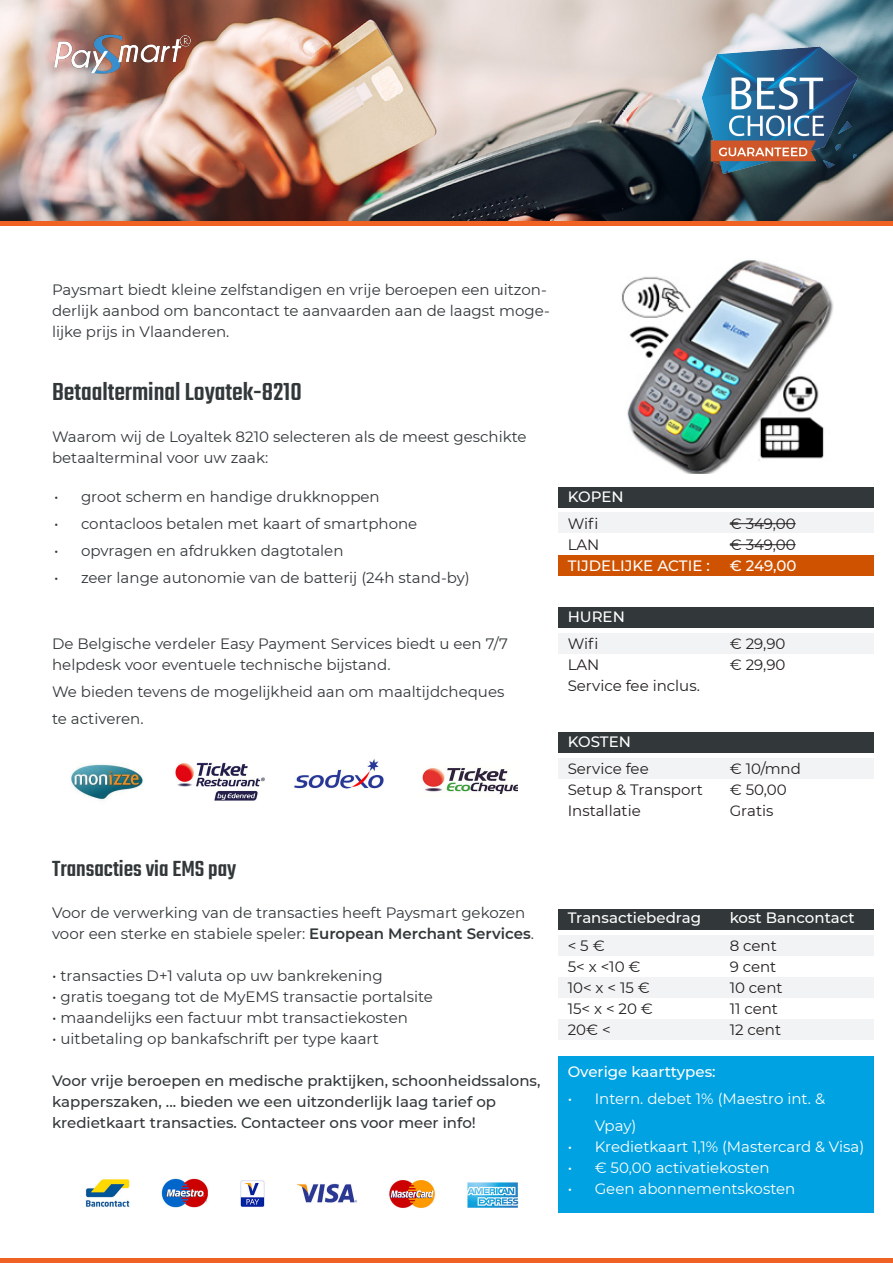
<style>
.page{position:relative;width:893px;height:1263px;background:#fff}
.page>*{position:absolute;margin:0;border:0;box-sizing:border-box;transform-origin:0 0}
.t1{font:500 27px "Teko";color:#323739}
.t2{font:500 24px "Teko";color:#323739}
.t3{font:15px/21px "Montserrat";color:#323739}
.t4{font:15px "Montserrat";color:#231f20}
.t5{font:500 15px/21px "Montserrat";color:#323739}
.t6{font:15px/27px "Montserrat";color:#fff}
.t7{font:500 15px "Montserrat";color:#fff}
.s1{font-weight:600}
</style>
<div class="page">
<div style="left:558px;top:1019px;width:335px;height:21px;background:#f2f3f4"></div>
<div style="left:558px;top:977px;width:335px;height:20px;background:#f2f3f4"></div>
<div style="left:558px;top:935px;width:335px;height:21px;background:#f2f3f4"></div>
<div style="left:558px;top:733px;width:335px;height:20px;background:#323739"></div>
<div style="left:558px;top:758px;width:335px;height:20px;background:#f2f3f4"></div>
<div style="left:558px;top:1057px;width:335px;height:156px;background:#00a2e1"></div>
<div style="left:558px;top:909px;width:335px;height:20px;background:#323739"></div>
<img style="left:0;top:0;width:893px;height:221px">
<img style="left:52px;top:33px;width:140px;height:42px">
<img style="left:622px;top:260px;width:211px;height:214px">
<img style="left:71px;top:759px;width:446px;height:42px">
<div style="left:558px;top:608px;width:335px;height:20px;background:#323739"></div>
<div style="left:558px;top:633px;width:335px;height:20px;background:#f2f3f4"></div>
<div style="left:558px;top:556px;width:335px;height:20px;background:#cf5200"></div>
<div style="left:558px;top:487px;width:335px;height:20px;background:#323739"></div>
<div style="left:558px;top:513px;width:335px;height:20px;background:#f2f3f4"></div>
<hr style="left:730px;top:523px;width:66px;height:1px;background:#231f20">
<hr style="left:730px;top:544px;width:66px;height:1px;background:#231f20">
<div style="left:875px;top:343px;width:18px;height:920px;background:#fff"></div>
<div style="left:0;top:1258px;width:893px;height:5px;background:#f06223"></div>
<img style="left:693px;top:36px;width:180px;height:160px">
<div style="left:0;top:221px;width:893px;height:5px;background:#f06223"></div>
<img style="left:85px;top:1178px;width:434px;height:30px">
<p class="t3" style="left:52px;top:279px;width:499px">Paysmart biedt kleine zelfstandigen en vrije beroepen een uitzon&shy;derlijk aanbod om bancontact te aanvaarden aan de laagst moge&shy;lijke prijs in Vlaanderen.</p>
<p class="t1" style="left:52px;top:376px;width:251px">Betaalterminal Loyatek-8210</p>
<p class="t3" style="left:52px;top:426px;width:476px">Waarom wij de Loyaltek 8210 selecteren als de meest geschikte</p>
<p class="t3" style="left:52px;top:447px;width:218px">betaalterminal voor uw zaak:</p>
<p class="t3" style="left:54px;top:485px;width:327px">• groot scherm en handige drukknoppen</p>
<p class="t3" style="left:54px;top:512px;width:365px">• contacloos betalen met kaart of smartphone</p>
<p class="t3" style="left:54px;top:539px;width:291px">• opvragen en afdrukken dagtotalen</p>
<p class="t3" style="left:54px;top:566px;width:417px">• zeer lange autonomie van de batterij (24h stand-by)</p>
<p class="t3" style="left:52px;top:632px;width:457px">De Belgische verdeler Easy Payment Services biedt u een 7/7</p>
<p class="t3" style="left:52px;top:653px;width:340px">helpdesk voor eventuele technische bijstand.</p>
<p class="t3" style="left:52px;top:680px;width:454px">We bieden tevens de mogelijkheid aan om maaltijdcheques</p>
<p class="t3" style="left:52px;top:707px;width:93px">te activeren.</p>
<p class="t2" style="left:52px;top:854px;width:186px">Transacties via EMS pay</p>
<p class="t3" style="left:52px;top:901px;width:475px">Voor de verwerking van de transacties heeft Paysmart gekozen</p>
<p class="t3" style="left:52px;top:922px;width:483px">voor een sterke en stabiele speler: <span class="s1">European Merchant Services</span>.</p>
<p class="t3" style="left:52px;top:964px;width:332px">• transacties D+1 valuta op uw bankrekening</p>
<p class="t3" style="left:52px;top:985px;width:382px">• gratis toegang tot de MyEMS transactie portalsite</p>
<p class="t3" style="left:52px;top:1006px;width:357px">• maandelijks een factuur mbt transactiekosten</p>
<p class="t3" style="left:52px;top:1027px;width:328px">• uitbetaling op bankafschrift per type kaart</p>
<p class="t5" style="left:52px;top:1069px;width:490px">Voor vrije beroepen en medische praktijken, schoonheidssalons, kapperszaken, ... bieden we een uitzonderlijk laag tarief op</p>
<p class="t5" style="left:52px;top:1111px;width:425px">kredietkaart transacties. Contacteer ons voor meer info!</p>
<p class="t7" style="left:568px;top:486px;width:57px">KOPEN</p>
<p class="t4" style="left:568px;top:513px;width:32px">Wifi</p>
<p class="t4" style="left:730px;top:513px;width:68px">€ 349,00</p>
<p class="t4" style="left:568px;top:534px;width:33px">LAN</p>
<p class="t4" style="left:730px;top:534px;width:68px">€ 349,00</p>
<p class="t7" style="left:568px;top:555px;width:144px">TIJDELIJKE ACTIE :</p>
<p class="t7" style="left:730px;top:555px;width:68px">€ 249,00</p>
<p class="t7" style="left:568px;top:606px;width:59px">HUREN</p>
<p class="t4" style="left:568px;top:634px;width:32px">Wifi</p>
<p class="t4" style="left:730px;top:634px;width:57px">€ 29,90</p>
<p class="t4" style="left:568px;top:655px;width:33px">LAN</p>
<p class="t4" style="left:730px;top:655px;width:57px">€ 29,90</p>
<p class="t4" style="left:568px;top:676px;width:134px">Service fee inclus.</p>
<p class="t7" style="left:568px;top:731px;width:65px">KOSTEN</p>
<p class="t4" style="left:568px;top:759px;width:83px">Service fee</p>
<p class="t4" style="left:730px;top:759px;width:73px">€ 10/mnd</p>
<p class="t4" style="left:568px;top:780px;width:137px">Setup &amp; Transport</p>
<p class="t4" style="left:730px;top:780px;width:59px">€ 50,00</p>
<p class="t4" style="left:568px;top:801px;width:75px">Installatie</p>
<p class="t4" style="left:730px;top:801px;width:45px">Gratis</p>
<p class="t7" style="left:568px;top:908px;width:135px">Transactiebedrag</p>
<p class="t7" style="left:730px;top:908px;width:127px">kost Bancontact</p>
<p class="t4" style="left:568px;top:935px;width:39px">&lt; 5 €</p>
<p class="t4" style="left:730px;top:935px;width:49px">8 cent</p>
<p class="t4" style="left:568px;top:956px;width:74px">5&lt; x &lt;10 €</p>
<p class="t4" style="left:730px;top:956px;width:48px">9 cent</p>
<p class="t4" style="left:568px;top:977px;width:84px">10&lt; x &lt; 15 €</p>
<p class="t4" style="left:730px;top:977px;width:54px">10 cent</p>
<p class="t4" style="left:568px;top:998px;width:87px">15&lt; x &lt; 20 €</p>
<p class="t4" style="left:730px;top:998px;width:50px">11 cent</p>
<p class="t4" style="left:568px;top:1019px;width:44px">20€ &lt;</p>
<p class="t4" style="left:730px;top:1019px;width:53px">12 cent</p>
<p class="t7" style="left:568px;top:1061px;width:149px">Overige kaarttypes:</p>
<p class="t6" style="left:595px;top:1084px;width:232px;text-indent:-27px">• Intern. debet 1% (Maestro int. &amp;<br>Vpay)</p>
<p class="t6" style="left:568px;top:1132px;width:298px">• Kredietkaart 1,1% (Mastercard &amp; Visa)</p>
<p class="t6" style="left:568px;top:1153px;width:203px">• € 50,00 activatiekosten</p>
<p class="t6" style="left:568px;top:1174px;width:229px">• Geen abonnementskosten</p>
</div>
